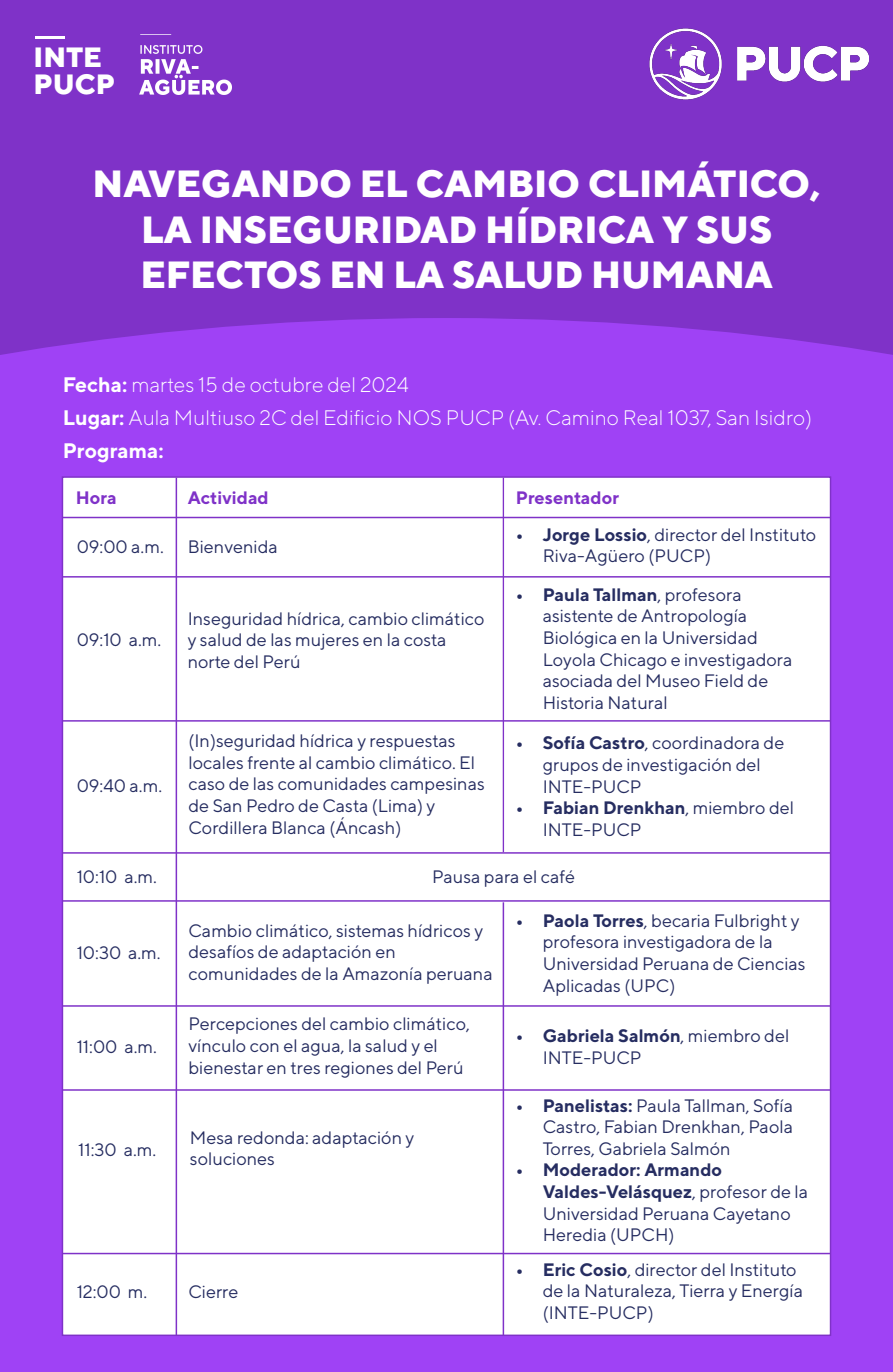
<style>
.page{position:relative;width:893px;height:1372px;background:#fff}
.page>*{position:absolute;margin:0;border:0;box-sizing:border-box;transform-origin:0 0}
.t1{font:800 37.8px/45.5px "TT Norms";color:#fff;text-align:center}
.t2{font:800 27.9px/27.2px "TT Norms";color:#fff}
.t3{font:300 21px/33px "TT Norms";color:#fff}
.t4{font:18px/21.6px "TT Norms";color:#262d61}
.t5{font:700 18px "TT Norms";color:#7f32c8}
.s1{font-weight:700}
</style>
<div class="page">
<div style="left:0;top:0;width:893px;height:1308px;background:#7f32c8"></div>
<img style="left:140px;top:34px;width:92px;height:61px">
<img style="left:649px;top:28px;width:219px;height:72px">
<hr style="left:36px;top:36px;width:29px;height:2px;background:#fff">
<div style="left:0;top:318px;width:893px;height:1054px;background:#9f42f5"></div>
<div style="left:61px;top:475px;width:771px;height:861px;background:#fff"></div>
<hr style="left:176px;top:478px;width:1px;height:857px;background:#7f32c8">
<hr style="left:62px;top:517px;width:768px;height:1px;background:#7f32c8">
<hr style="left:503px;top:478px;width:1px;height:374px;background:#7f32c8">
<hr style="left:503px;top:902px;width:1px;height:433px;background:#7f32c8">
<hr style="left:62px;top:576px;width:768px;height:1px;background:#7f32c8">
<hr style="left:62px;top:900px;width:768px;height:1px;background:#7f32c8">
<hr style="left:62px;top:1005px;width:768px;height:1px;background:#7f32c8">
<hr style="left:62px;top:1089px;width:768px;height:1px;background:#7f32c8">
<hr style="left:62px;top:1252px;width:768px;height:2px;background:#7f32c8">
<hr style="left:62px;top:720px;width:768px;height:1px;background:#7f32c8">
<hr style="left:62px;top:852px;width:768px;height:1px;background:#7f32c8">
<h2 class="t2" style="left:34px;top:43px;width:83px">INTE<br>PUCP</h2>
<h1 class="t1" style="left:93px;top:160px;width:730px">NAVEGANDO EL CAMBIO CLIMÁTICO,<br>LA INSEGURIDAD HÍDRICA Y SUS<br>EFECTOS EN LA SALUD HUMANA</h1>
<p class="t3" style="left:63px;top:368px;width:751px"><span class="s1">Fecha:</span> martes 15 de octubre del 2024<br><span class="s1">Lugar:</span> Aula Multiuso 2C del Edificio NOS PUCP (Av. Camino Real 1037, San Isidro)<br><span class="s1">Programa:</span></p>
<p class="t5" style="left:76px;top:486px;width:42px">Hora</p>
<p class="t5" style="left:188px;top:486px;width:83px">Actividad</p>
<p class="t5" style="left:516px;top:486px;width:105px">Presentador</p>
<p class="t4" style="left:77px;top:535px;width:89px">09:00 a.m.</p>
<p class="t4" style="left:188px;top:535px;width:92px">Bienvenida</p>
<p class="t4" style="left:543px;top:523px;width:275px;text-indent:-27px"><span class="s1">• Jorge Lossio</span>, director del Instituto<br>Riva-Agüero (PUCP)</p>
<p class="t4" style="left:77px;top:628px;width:86px">09:10 a.m.</p>
<p class="t4" style="left:77px;top:774px;width:87px">09:40 a.m.</p>
<p class="t4" style="left:188px;top:607px;width:298px">Inseguridad hídrica, cambio climático y salud de las mujeres en la costa norte del Perú</p>
<p class="t4" style="left:543px;top:583px;width:251px;text-indent:-27px"><span class="s1">• Paula Tallman</span>, profesora asistente de Antropología<br>Biológica en la Universidad<br>Loyola Chicago e investigadora asociada del Museo Field de<br>Historia Natural</p>
<p class="t4" style="left:188px;top:730px;width:298px">(In)seguridad hídrica y respuestas locales frente al cambio climático. El caso de las comunidades campesinas de San Pedro de Casta (Lima) y Cordillera Blanca (Áncash)</p>
<p class="t4" style="left:543px;top:732px;width:243px;text-indent:-27px"><span class="s1">• Sofía Castro</span>, coordinadora de grupos de investigación del<br>INTE-PUCP</p>
<p class="t4" style="left:543px;top:796px;width:253px;text-indent:-27px"><span class="s1">• Fabian Drenkhan</span>, miembro del<br>INTE-PUCP</p>
<p class="t4" style="left:77px;top:865px;width:82px">10:10 a.m.</p>
<p class="t4" style="left:432px;top:865px;width:144px">Pausa para el café</p>
<p class="t4" style="left:77px;top:942px;width:86px">10:30 a.m.</p>
<p class="t4" style="left:77px;top:1035px;width:82px">11:00 a.m.</p>
<p class="t4" style="left:78px;top:1138px;width:80px">11:30 a.m.</p>
<p class="t4" style="left:77px;top:1280px;width:72px">12:00 m.</p>
<p class="t4" style="left:188px;top:919px;width:306px">Cambio climático, sistemas hídricos y desafíos de adaptación en comunidades de la Amazonía peruana</p>
<p class="t4" style="left:543px;top:909px;width:264px;text-indent:-27px"><span class="s1">• Paola Torres</span>, becaria Fulbright y profesora investigadora de la<br>Universidad Peruana de Ciencias<br>Aplicadas (UPC)</p>
<p class="t4" style="left:188px;top:1013px;width:283px">Percepciones del cambio climático, vínculo con el agua, la salud y el bienestar en tres regiones del Perú</p>
<p class="t4" style="left:543px;top:1025px;width:248px;text-indent:-27px"><span class="s1">• Gabriela Salmón</span>, miembro del<br>INTE-PUCP</p>
<p class="t4" style="left:190px;top:1126px;width:226px">Mesa redonda: adaptación y soluciones</p>
<p class="t4" style="left:188px;top:1280px;width:52px">Cierre</p>
<p class="t4" style="left:543px;top:1094px;width:252px;text-align:justify;text-indent:-27px"><span class="s1">• Panelistas:</span> Paula Tallman, Sofía Castro, Fabian Drenkhan, Paola Torres, Gabriela Salmón</p>
<p class="t4" style="left:543px;top:1159px;width:267px;text-indent:-27px"><span class="s1">• Moderador: Armando<br>Valdes-Velásquez</span>, profesor de la<br>Universidad Peruana Cayetano<br>Heredia (UPCH)</p>
<p class="t4" style="left:543px;top:1258px;width:262px;text-indent:-27px"><span class="s1">• Eric Cosio</span>, director del Instituto de la Naturaleza, Tierra y Energía (INTE-PUCP)</p>
</div>
